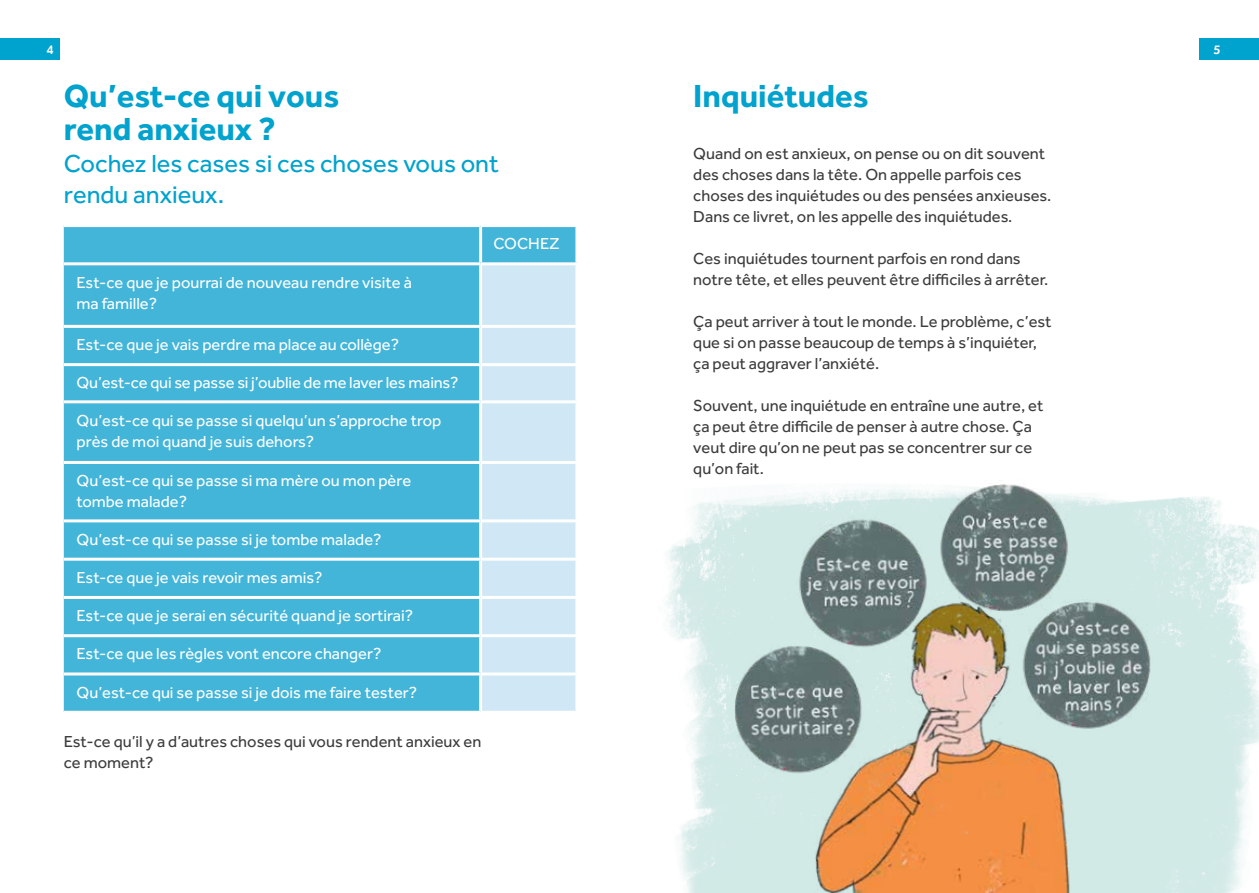
<style>
.page{position:relative;width:1259px;height:893px;background:#fff}
.page>*{position:absolute;margin:0;border:0;box-sizing:border-box;transform-origin:0 0}
.t1{font:700 33px/33px "Effra";color:#00a2ce}
.t2{font:25.5px/31.5px "Effra";color:#00a2ce}
.t3{font:16.5px/21px "Effra";color:#3c3c3b}
.t4{font:16.5px/21px "Effra";color:#fff}
.t5{font:500 13.5px "Effra";color:#fff}
</style>
<div class="page">
<img style="left:665px;top:496px;width:594px;height:397px">
<img style="left:706px;top:484px;width:498px;height:409px">
<div style="left:64px;top:227px;width:511px;height:484px;background:#42b5d9"></div>
<div style="left:482px;top:265px;width:93px;height:446px;background:#d0e8f5"></div>
<hr style="left:479px;top:227px;width:3px;height:35px;background:#fff">
<hr style="left:64px;top:262px;width:416px;height:3px;background:#fff">
<hr style="left:64px;top:325px;width:416px;height:3px;background:#fff">
<hr style="left:64px;top:363px;width:416px;height:3px;background:#fff">
<hr style="left:64px;top:400px;width:416px;height:3px;background:#fff">
<hr style="left:64px;top:461px;width:416px;height:3px;background:#fff">
<hr style="left:64px;top:519px;width:416px;height:3px;background:#fff">
<hr style="left:64px;top:558px;width:416px;height:3px;background:#fff">
<hr style="left:64px;top:596px;width:416px;height:3px;background:#fff">
<hr style="left:64px;top:634px;width:416px;height:3px;background:#fff">
<hr style="left:64px;top:672px;width:416px;height:3px;background:#fff">
<hr style="left:480px;top:262px;width:98px;height:3px;background:#fff">
<hr style="left:479px;top:265px;width:3px;height:60px;background:#fff">
<hr style="left:480px;top:325px;width:98px;height:3px;background:#fff">
<hr style="left:479px;top:328px;width:3px;height:35px;background:#fff">
<hr style="left:480px;top:363px;width:98px;height:3px;background:#fff">
<hr style="left:479px;top:366px;width:3px;height:34px;background:#fff">
<hr style="left:480px;top:400px;width:98px;height:3px;background:#fff">
<hr style="left:479px;top:403px;width:3px;height:58px;background:#fff">
<hr style="left:480px;top:461px;width:98px;height:3px;background:#fff">
<hr style="left:479px;top:464px;width:3px;height:55px;background:#fff">
<hr style="left:480px;top:519px;width:98px;height:3px;background:#fff">
<hr style="left:479px;top:522px;width:3px;height:36px;background:#fff">
<hr style="left:480px;top:558px;width:98px;height:3px;background:#fff">
<hr style="left:479px;top:561px;width:3px;height:35px;background:#fff">
<hr style="left:479px;top:599px;width:3px;height:35px;background:#fff">
<hr style="left:479px;top:637px;width:3px;height:35px;background:#fff">
<hr style="left:479px;top:675px;width:3px;height:36px;background:#fff">
<hr style="left:480px;top:596px;width:98px;height:3px;background:#fff">
<hr style="left:480px;top:634px;width:98px;height:3px;background:#fff">
<hr style="left:480px;top:672px;width:98px;height:3px;background:#fff">
<div style="left:0;top:38px;width:60px;height:22px;background:#00a2ce"></div>
<div style="left:1199px;top:38px;width:60px;height:22px;background:#00a2ce"></div>
<p class="t5" style="left:46px;top:41px;width:9px">4</p>
<p class="t5" style="left:1213px;top:41px;width:9px">5</p>
<h1 class="t1" style="left:64px;top:79px;width:277px">Qu’est-ce qui vous rend anxieux ?</h1>
<h2 class="t2" style="left:64px;top:147px;width:436px">Cochez les cases si ces choses vous ont rendu anxieux.</h2>
<p class="t4" style="left:493px;top:233px;width:68px">COCHEZ</p>
<p class="t4" style="left:77px;top:271px;width:337px">Est-ce que je pourrai de nouveau rendre visite à ma famille?</p>
<p class="t4" style="left:77px;top:334px;width:324px">Est-ce que je vais perdre ma place au collège?</p>
<p class="t4" style="left:77px;top:372px;width:383px">Qu’est-ce qui se passe si j’oublie de me laver les mains?</p>
<p class="t4" style="left:77px;top:409px;width:366px">Qu’est-ce qui se passe si quelqu’un s’approche trop près de moi quand je suis dehors?</p>
<p class="t4" style="left:77px;top:470px;width:336px">Qu’est-ce qui se passe si ma mère ou mon père tombe malade?</p>
<p class="t4" style="left:77px;top:528px;width:306px">Qu’est-ce qui se passe si je tombe malade?</p>
<p class="t4" style="left:77px;top:567px;width:247px">Est-ce que je vais revoir mes amis?</p>
<p class="t4" style="left:77px;top:605px;width:338px">Est-ce que je serai en sécurité quand je sortirai?</p>
<p class="t4" style="left:77px;top:643px;width:306px">Est-ce que les règles vont encore changer?</p>
<p class="t4" style="left:77px;top:681px;width:342px">Qu’est-ce qui se passe si je dois me faire tester?</p>
<p class="t3" style="left:64px;top:731px;width:419px">Est-ce qu’il y a d’autres choses qui vous rendent anxieux en ce moment?</p>
<h1 class="t1" style="left:693px;top:79px;width:177px">Inquiétudes</h1>
<p class="t3" style="left:693px;top:143px;width:359px">Quand on est anxieux, on pense ou on dit souvent des choses dans la tête. On appelle parfois ces choses des inquiétudes ou des pensées anxieuses.<br>Dans ce livret, on les appelle des inquiétudes.</p>
<p class="t3" style="left:693px;top:248px;width:356px">Ces inquiétudes tournent parfois en rond dans notre tête, et elles peuvent être difficiles à arrêter.</p>
<p class="t3" style="left:693px;top:311px;width:360px">Ça peut arriver à tout le monde. Le problème, c’est que si on passe beaucoup de temps à s’inquiéter, ça peut aggraver l’anxiété.</p>
<p class="t3" style="left:693px;top:395px;width:352px">Souvent, une inquiétude en entraîne une autre, et ça peut être difficile de penser à autre chose. Ça veut dire qu’on ne peut pas se concentrer sur ce qu’on fait.</p>
</div>
